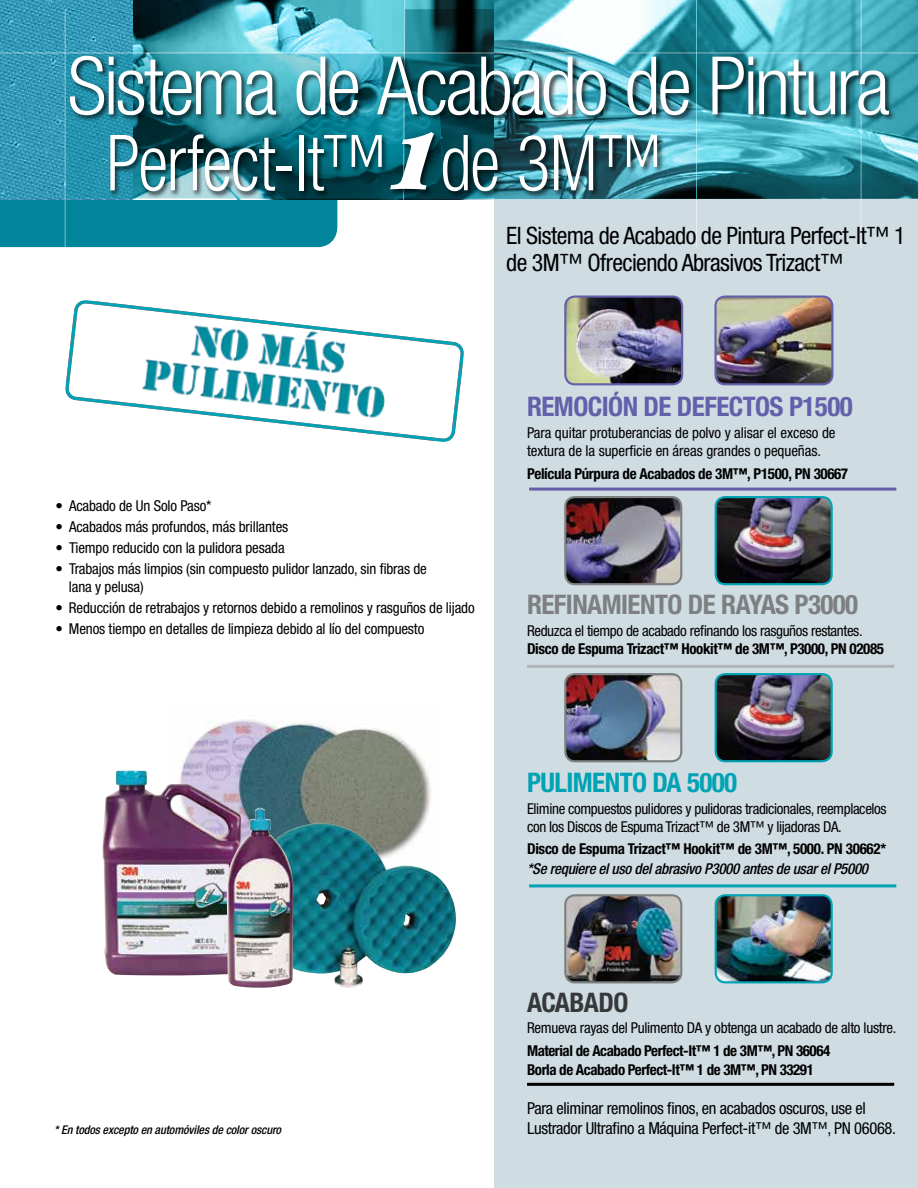
<style>
.page{position:relative;width:918px;height:1188px;background:#fff}
.page>*{position:absolute;margin:0;border:0;box-sizing:border-box;transform-origin:0 0}
.t1{font:300 condensed 80.7px "Helvetica Neue LT Std";letter-spacing:-.035em;color:#fff}
.t2{font:300 condensed 77.4px "Helvetica Neue LT Std";letter-spacing:-.015em;color:#fff;scale:.9 1}
.t3{font:700 condensed 27px "Helvetica Neue LT Std";letter-spacing:-.02em;color:#7d8081}
.t4{font:700 condensed 27px "Helvetica Neue LT Std";letter-spacing:-.02em;color:#645faa}
.t5{font:700 condensed 27px "Helvetica Neue LT Std";letter-spacing:-.02em;color:#00a3b4}
.t6{font:700 condensed 27px "Helvetica Neue LT Std";letter-spacing:-.02em;color:#36393a}
.t7{font:condensed 24px/27px "Helvetica Neue LT Std";letter-spacing:-.025em;color:#000}
.t8{font:condensed 16.5px/19.5px "Helvetica Neue LT Std";letter-spacing:-.02em;color:#000}
.t9{font:condensed 15px/18px "Helvetica Neue LT Std";letter-spacing:-.01em;color:#000}
.t10{font:700 condensed 15px/19.5px "Helvetica Neue LT Std";letter-spacing:-.025em;color:#000}
.t11{font:italic 500 condensed 15px "Helvetica Neue";letter-spacing:-.02em;color:#000}
.t12{font:italic 500 condensed 12px "Helvetica Neue";letter-spacing:-.01em;color:#000}
</style>
<div class="page">
<div style="left:495px;top:53px;width:423px;height:1135px;background:#cfdce2"></div>
<div style="left:0;top:200px;width:338px;height:48px;background:#01859a"></div>
<hr style="left:696px;top:0;width:1px;height:248px;background:#fff">
<svg style="left:0;top:0;width:918px;height:200px;background:#52a8b8"></svg>
<svg style="left:66px;top:54px;width:324px;height:145px;background:#1d889e"></svg>
<hr style="left:65px;top:9px;width:1px;height:239px;background:#fff">
<div style="left:109px;top:133px;width:555px;height:66px;background:#000;opacity:.75"></div>
<hr style="left:0;top:53px;width:918px;height:1px;background:#fff">
<hr style="left:861px;top:0;width:1px;height:249px;background:#fff">
<div style="left:69px;top:54px;width:827px;height:68px;background:#000;opacity:.75"></div>
<svg style="left:390px;top:0;width:104px;height:200px;background:#1a5862"></svg>
<hr style="left:529px;top:884px;width:367px;height:3px;background:#00a3b4">
<hr style="left:527px;top:665px;width:367px;height:3px;background:#b1b4b6">
<hr style="left:529px;top:488px;width:367px;height:3px;background:#645faa">
<hr style="left:527px;top:1083px;width:367px;height:3px;background:#000">
<img style="left:717px;top:298px;width:115px;height:86px">
<div style="left:714px;top:295px;width:119px;height:90px;border:2px solid #645faa;border-radius:10px"></div>
<img style="left:567px;top:298px;width:115px;height:86px">
<div style="left:564px;top:295px;width:119px;height:90px;border:2px solid #645faa;border-radius:10px"></div>
<img style="left:567px;top:499px;width:114px;height:84px">
<div style="left:564px;top:496px;width:118px;height:89px;border:2px solid #7d8081;border-radius:10px"></div>
<img style="left:567px;top:676px;width:114px;height:85px">
<div style="left:564px;top:673px;width:118px;height:89px;border:2px solid #7d8081;border-radius:10px"></div>
<img style="left:567px;top:897px;width:114px;height:85px">
<div style="left:564px;top:894px;width:118px;height:89px;border:2px solid #7d8081;border-radius:10px"></div>
<img style="left:716px;top:499px;width:114px;height:85px">
<div style="left:715px;top:496px;width:118px;height:89px;border:2px solid #00a3b4;border-radius:10px"></div>
<img style="left:716px;top:676px;width:114px;height:85px">
<div style="left:715px;top:673px;width:118px;height:89px;border:2px solid #00a3b4;border-radius:10px"></div>
<img style="left:716px;top:897px;width:114px;height:85px">
<div style="left:715px;top:894px;width:118px;height:89px;border:2px solid #00a3b4;border-radius:10px"></div>
<img style="left:181px;top:720px;width:250px;height:103px">
<img style="left:293px;top:823px;width:163px;height:165px">
<img style="left:102px;top:771px;width:139px;height:204px">
<img style="left:227px;top:808px;width:66px;height:180px">
<img style="left:65px;top:300px;width:399px;height:142px">
<h1 class="t1" style="left:68px;top:39px;width:824px">Sistema de Acabado de Pintura</h1>
<h2 class="t2" style="left:106px;top:119px;width:623px">Perfect-It™ de 3M™</h2>
<h3 class="t7" style="left:506px;top:222px;width:401px">El Sistema de Acabado de Pintura Perfect-It™ 1 de 3M™ Ofreciendo Abrasivos Trizact™</h3>
<p class="t9" style="left:56px;top:497px;width:158px">• Acabado de Un Solo Paso*</p>
<p class="t9" style="left:56px;top:518px;width:234px">• Acabados más profundos, más brillantes</p>
<p class="t9" style="left:56px;top:539px;width:231px">• Tiempo reducido con la pulidora pesada</p>
<p class="t9" style="left:69px;top:560px;width:359px;text-indent:-13px">• Trabajos más limpios (sin compuesto pulidor lanzado, sin fibras de lana y pelusa)</p>
<p class="t9" style="left:55px;top:599px;width:421px">• Reducción de retrabajos y retornos debido a remolinos y rasguños de lijado</p>
<p class="t9" style="left:55px;top:620px;width:370px">• Menos tiempo en detalles de limpieza debido al lío del compuesto</p>
<p class="t12" style="left:54px;top:1123px;width:229px">* En todos excepto en automóviles de color oscuro</p>
<h3 class="t4" style="left:527px;top:390px;width:327px">REMOCIÓN DE DEFECTOS P1500</h3>
<p class="t9" style="left:527px;top:424px;width:310px">Para quitar protuberancias de polvo y alisar el exceso de textura de la superficie en áreas grandes o pequeñas.</p>
<p class="t10" style="left:527px;top:463px;width:323px">Película Púrpura de Acabados de 3M™, P1500, PN 30667</p>
<h3 class="t3" style="left:527px;top:588px;width:333px">REFINAMIENTO DE RAYAS P3000</h3>
<p class="t9" style="left:527px;top:622px;width:337px">Reduzca el tiempo de acabado refinando los rasguños restantes.</p>
<p class="t10" style="left:527px;top:639px;width:359px">Disco de Espuma Trizact™ Hookit™ de 3M™, P3000, PN 02085</p>
<h3 class="t5" style="left:527px;top:766px;width:212px">PULIMENTO DA 5000</h3>
<p class="t9" style="left:527px;top:799px;width:361px">Elimine compuestos pulidores y pulidoras tradicionales, reemplacelos con los Discos de Espuma Trizact™ de 3M™ y lijadoras DA.</p>
<p class="t10" style="left:527px;top:839px;width:361px">Disco de Espuma Trizact™ Hookit™ de 3M™, 5000. PN 30662*</p>
<p class="t11" style="left:527px;top:859px;width:343px">*Se requiere el uso del abrasivo P3000 antes de usar el P5000</p>
<h3 class="t6" style="left:527px;top:986px;width:103px">ACABADO</h3>
<p class="t9" style="left:527px;top:1019px;width:371px">Remueva rayas del Pulimento DA y obtenga un acabado de alto lustre.</p>
<p class="t10" style="left:527px;top:1040px;width:305px">Material de Acabado Perfect-It™ 1 de 3M™, PN 36064<br>Borla de Acabado Perfect-It™ 1 de 3M™, PN 33291</p>
<p class="t8" style="left:527px;top:1099px;width:371px">Para eliminar remolinos finos, en acabados oscuros, use el<br>Lustrador Ultrafino a Máquina Perfect-it™ de 3M™, PN 06068.</p>
</div>
